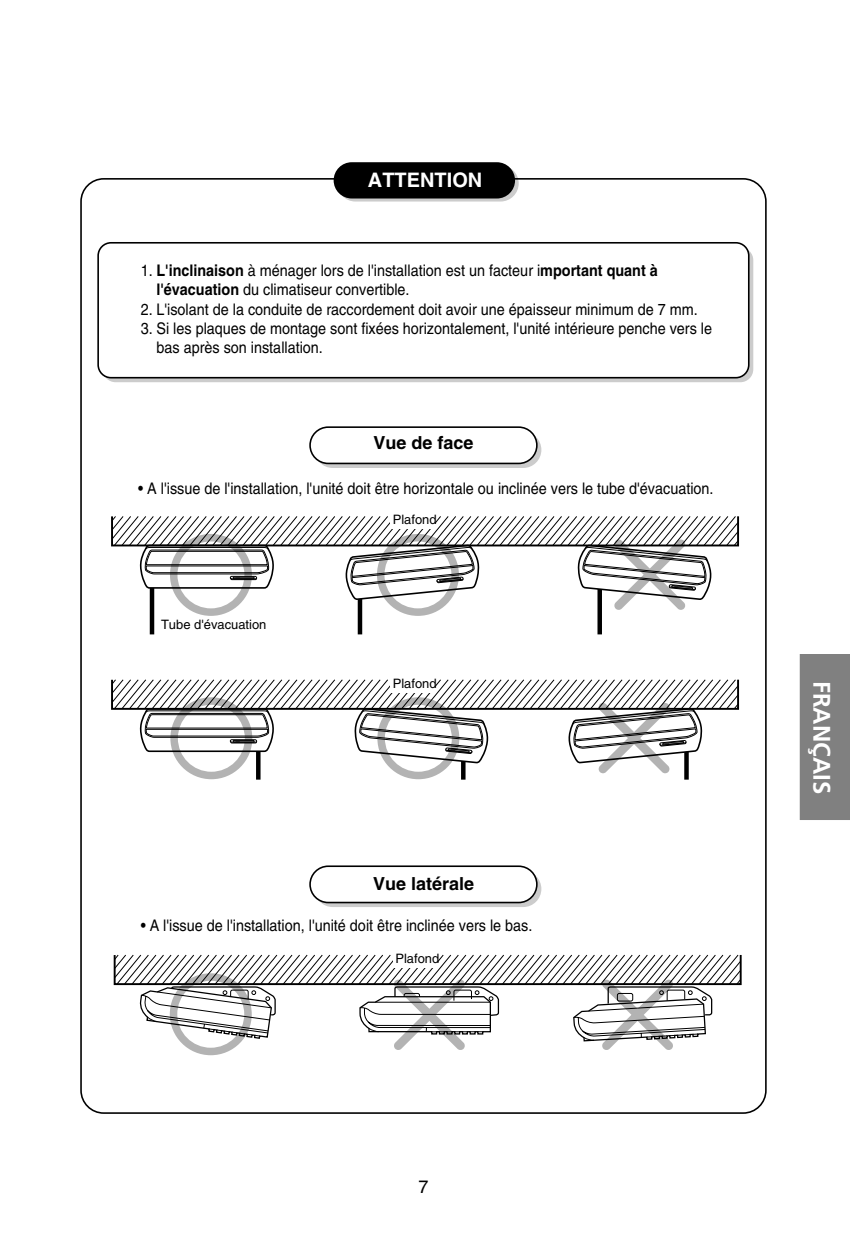
<style>
.page{position:relative;width:850px;height:1246px;background:#fff}
.page>*{position:absolute;margin:0;border:0;box-sizing:border-box;transform-origin:0 0}
.t1{font:700 24px "Frutiger";color:#fff}
.t2{font:700 20px "Helvetica";color:#fff}
.t3{font:700 18px "Helvetica";color:#000}
.t4{font:18px "Helvetica";color:#000}
.t5{font:16px/19.2px "Helvetica";color:#000;scale:.9 1}
.t6{font:13px "Helvetica";color:#000}
.s1{font-weight:700}
</style>
<div class="page">
<div style="left:337px;top:165px;width:182px;height:37px;background:#ccc;border-radius:18px"></div>
<hr style="left:150px;top:588px;width:4px;height:46px;background:#000">
<hr style="left:358px;top:599px;width:4px;height:35px;background:#000">
<svg style="left:112px;top:516px;width:627px;height:100px"></svg>
<div style="left:597px;top:589px;width:5px;height:45px;background:#000"></div>
<div style="left:391px;top:513px;width:44px;height:16px;background:#fff"></div>
<svg style="left:112px;top:679px;width:627px;height:100px"></svg>
<div style="left:461px;top:761px;width:5px;height:19px;background:#000"></div>
<svg style="left:114px;top:955px;width:627px;height:100px"></svg>
<div style="left:103px;top:247px;width:650px;height:135px;background:#ccc;border-radius:13px"></div>
<div style="left:97px;top:242px;width:653px;height:137px;background:#fff;border:2px solid #000;border-radius:13px"></div>
<svg style="left:315px;top:432px;width:226px;height:36px"></svg>
<div style="left:309px;top:426px;width:229px;height:38px;background:#fff;border:2px solid #000;border-radius:18px"></div>
<svg style="left:315px;top:871px;width:226px;height:36px"></svg>
<div style="left:309px;top:865px;width:229px;height:38px;background:#fff;border:2px solid #000;border-radius:18px"></div>
<div style="left:334px;top:162px;width:181px;height:37px;background:#000;border-radius:18px"></div>
<div style="left:799px;top:654px;width:51px;height:166px;background:#808080"></div>
<p class="t2" style="left:368px;top:173px;width:116px">ATTENTION</p>
<p class="t5" style="left:156px;top:263px;width:559px;text-indent:-16px">1. <span class="s1">L'inclinaison</span> à ménager lors de l'installation est un facteur i<span class="s1">mportant quant à l'évacuation</span> du climatiseur convertible.</p>
<p class="t5" style="left:141px;top:301px;width:620px">2. L'isolant de la conduite de raccordement doit avoir une épaisseur minimum de 7 mm.</p>
<p class="t5" style="left:157px;top:320px;width:619px;text-indent:-16px">3. Si les plaques de montage sont fixées horizontalement, l'unité intérieure penche vers le bas après son installation.</p>
<p class="t3" style="left:374px;top:436px;width:102px">Vue de face</p>
<p class="t5" style="left:138px;top:480px;width:641px">• A l'issue de l'installation, l'unité doit être horizontale ou inclinée vers le tube d'évacuation.</p>
<p class="t6" style="left:161px;top:620px;width:107px">Tube d'évacuation</p>
<p class="t6" style="left:393px;top:515px;width:45px">Plafond</p>
<p class="t6" style="left:393px;top:678px;width:45px">Plafond</p>
<p class="t3" style="left:373px;top:877px;width:103px">Vue latérale</p>
<p class="t5" style="left:141px;top:918px;width:437px">• A l'issue de l'installation, l'unité doit être inclinée vers le bas.</p>
<p class="t6" style="left:395px;top:954px;width:45px">Plafond</p>
<p class="t4" style="left:418px;top:1180px;width:12px">7</p>
<h1 class="t1" style="left:831px;top:681px;width:115px;rotate:90deg">FRANÇAIS</h1>
</div>
